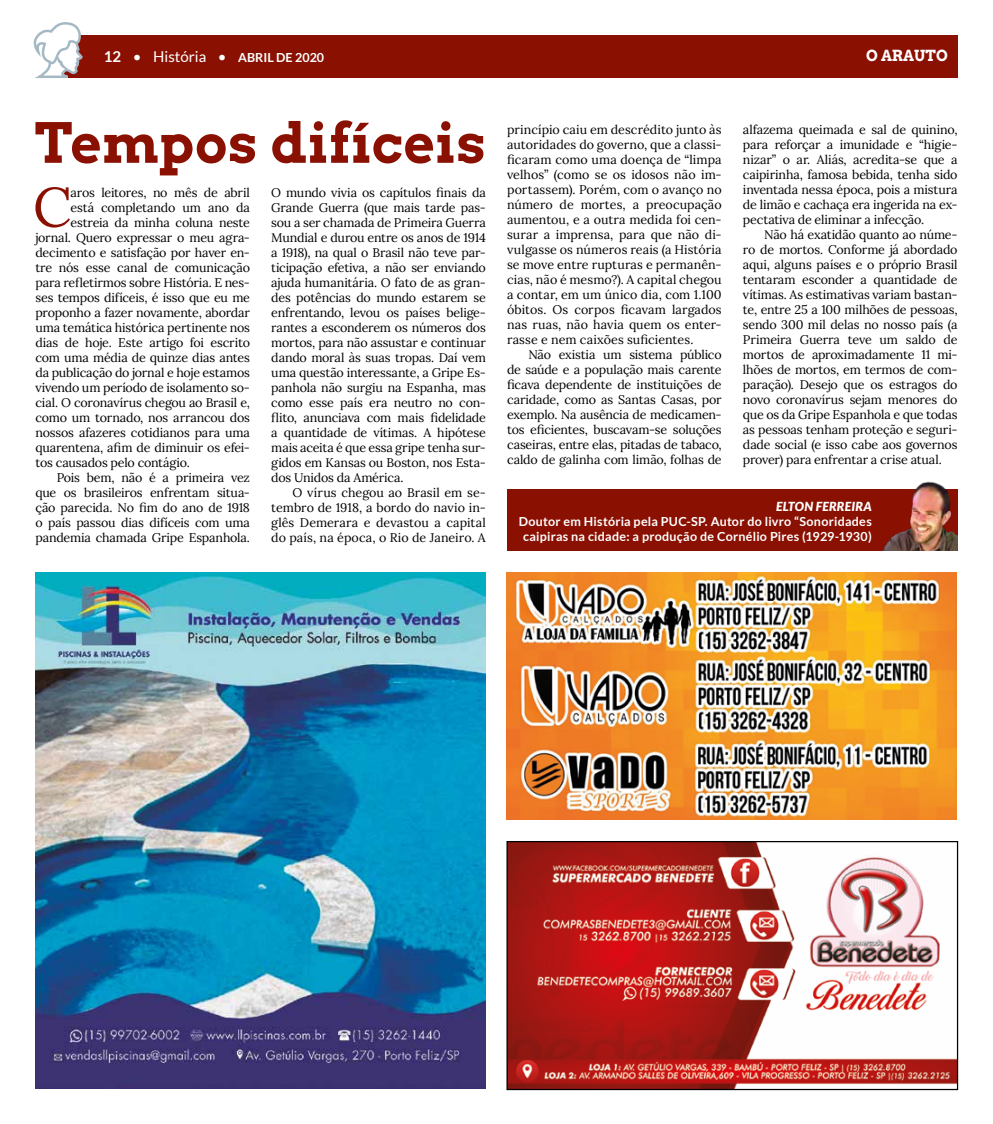
<style>
.page{position:relative;width:993px;height:1124px;background:#fff}
.page>*{position:absolute;margin:0;border:0;box-sizing:border-box;transform-origin:0 0}
.t1{font:55.38px "Lora";color:#8a1002}
.t2{font:700 55px "Arvo";letter-spacing:.01em;color:#8a1002}
.t3{font:700 15px "Arvo";color:#fff}
.t4{font:12.5px/15px "Lora";letter-spacing:-.015em;color:#000;text-align:justify}
.t5{font:700 12.5px/15px "Lato";letter-spacing:.02em;color:#fff;text-align:center}
.t6{font:700 12.5px "Lato";color:#fff}
.t7{font:italic 900 12.5px "Lato";letter-spacing:.015em;color:#fff}
.s1{font-size:15px}
.s2{font-weight:400;font-size:15px}
</style>
<div class="page">
<div style="left:57px;top:35px;width:900px;height:43px;background:#8a1002"></div>
<svg style="left:33px;top:22px;width:49px;height:56px"></svg>
<img style="left:508px;top:842px;width:447px;height:245px">
<div style="left:506px;top:840px;width:451px;height:249px;border:1px solid #000"></div>
<img style="left:35px;top:572px;width:450px;height:516px">
<img style="left:506px;top:572px;width:450px;height:247px">
<div style="left:507px;top:489px;width:450px;height:61px;background:#8a1002"></div>
<img style="left:883px;top:481px;width:73px;height:69px">
<p class="t6" style="left:104px;top:50px;width:222px"><span class="s1">12</span> <span class="s2">• História •</span> ABRIL DE 2020</p>
<p class="t3" style="left:865px;top:46px;width:83px">O ARAUTO</p>
<h2 class="t2" style="left:35px;top:108px;width:452px">Tempos difíceis</h2>
<h1 class="t1" style="left:33px;top:165px;width:40px">C</h1>
<p class="t4" style="left:70px;top:184px;width:181px">aros leitores, no mês de abril</p>
<p class="t4" style="left:271px;top:184px;width:216px">O mundo vivia os capítulos finais da Grande Guerra (que mais tarde pas&shy;sou a ser chamada de Primeira Guerra Mundial e durou entre os anos de 1914 a 1918), na qual o Brasil não teve par&shy;ticipação efetiva, a não ser enviando ajuda humanitária. O fato de as gran&shy;des potências do mundo estarem se enfrentando, levou os países belige&shy;rantes a esconderem os números dos mortos, para não assustar e continuar dando moral às suas tropas. Daí vem uma questão interessante, a Gripe Es&shy;panhola não surgiu na Espanha, mas como esse país era neutro no con&shy;flito, anunciava com mais fidelidade a quantidade de vítimas. A hipótese mais aceita é que essa gripe tenha sur&shy;gidos em Kansas ou Boston, nos Esta&shy;dos Unidos da América.</p>
<p class="t4" style="left:271px;top:484px;width:216px;text-indent:21px">O vírus chegou ao Brasil em se&shy;tembro de 1918, a bordo do navio in&shy;glês Demerara e devastou a capital do país, na época, o Rio de Janeiro. A</p>
<p class="t4" style="left:70px;top:199px;width:181px">está completando um ano da</p>
<p class="t4" style="left:70px;top:214px;width:181px">estreia da minha coluna neste</p>
<p class="t4" style="left:35px;top:229px;width:216px">jornal. Quero expressar o meu agra-</p>
<p class="t4" style="left:35px;top:244px;width:216px">decimento e satisfação por haver en-</p>
<p class="t4" style="left:35px;top:259px;width:216px">tre nós esse canal de comunicação</p>
<p class="t4" style="left:35px;top:274px;width:216px">para refletirmos sobre História. E nes-</p>
<p class="t4" style="left:35px;top:289px;width:216px">ses tempos difíceis, é isso que eu me</p>
<p class="t4" style="left:35px;top:304px;width:216px">proponho a fazer novamente, abordar</p>
<p class="t4" style="left:35px;top:319px;width:216px">uma temática histórica pertinente nos</p>
<p class="t4" style="left:35px;top:334px;width:216px">dias de hoje. Este artigo foi escrito</p>
<p class="t4" style="left:35px;top:349px;width:216px">com uma média de quinze dias antes</p>
<p class="t4" style="left:35px;top:364px;width:216px">da publicação do jornal e hoje estamos</p>
<p class="t4" style="left:35px;top:379px;width:216px">vivendo um período de isolamento so-</p>
<p class="t4" style="left:35px;top:394px;width:216px">cial. O coronavírus chegou ao Brasil e,</p>
<p class="t4" style="left:35px;top:409px;width:216px">como um tornado, nos arrancou dos</p>
<p class="t4" style="left:35px;top:424px;width:216px">nossos afazeres cotidianos para uma</p>
<p class="t4" style="left:35px;top:439px;width:216px">quarentena, afim de diminuir os efei-</p>
<p class="t4" style="left:35px;top:454px;width:156px">tos causados pelo contágio.</p>
<p class="t4" style="left:57px;top:469px;width:195px">Pois bem, não é a primeira vez</p>
<p class="t4" style="left:35px;top:484px;width:216px">que os brasileiros enfrentam situa-</p>
<p class="t4" style="left:35px;top:499px;width:216px">ção parecida. No fim do ano de 1918</p>
<p class="t4" style="left:35px;top:514px;width:216px">o país passou dias difíceis com uma</p>
<p class="t4" style="left:35px;top:529px;width:216px">pandemia chamada Gripe Espanhola.</p>
<p class="t4" style="left:507px;top:121px;width:216px">princípio caiu em descrédito junto às autoridades do governo, que a classi&shy;ficaram como uma doença de “limpa velhos” (como se os idosos não im&shy;portassem). Porém, com o avanço no número de mortes, a preocupação aumentou, e a outra medida foi cen&shy;surar a imprensa, para que não di&shy;vulgasse os números reais (a História se move entre rupturas e permanên&shy;cias, não é mesmo?). A capital chegou a contar, em um único dia, com 1.100 óbitos. Os corpos ficavam largados nas ruas, não havia quem os enter&shy;rasse e nem caixões suficientes.</p>
<p class="t4" style="left:507px;top:346px;width:216px;text-indent:21px">Não existia um sistema público de saúde e a população mais carente ficava dependente de instituições de caridade, como as Santas Casas, por exemplo. Na ausência de medicamen&shy;tos eficientes, buscavam-se soluções caseiras, entre elas, pitadas de tabaco, caldo de galinha com limão, folhas de</p>
<p class="t4" style="left:742px;top:121px;width:216px">alfazema queimada e sal de quinino, para reforçar a imunidade e “higie&shy;nizar” o ar. Aliás, acredita-se que a caipirinha, famosa bebida, tenha sido inventada nessa época, pois a mistura de limão e cachaça era ingerida na ex&shy;pectativa de eliminar a infecção.</p>
<p class="t4" style="left:742px;top:226px;width:216px;text-indent:21px">Não há exatidão quanto ao núme&shy;ro de mortos. Conforme já abordado aqui, alguns países e o próprio Brasil tentaram esconder a quantidade de vítimas. As estimativas variam bastan&shy;te, entre 25 a 100 milhões de pessoas, sendo 300 mil delas no nosso país (a Primeira Guerra teve um saldo de mortos de aproximadamente 11 mi&shy;lhões de mortos, em termos de com&shy;paração). Desejo que os estragos do novo coronavírus sejam menores do que os da Gripe Espanhola e que todas as pessoas tenham proteção e seguri&shy;dade social (e isso cabe aos governos prover) para enfrentar a crise atual.</p>
<p class="t7" style="left:775px;top:498px;width:97px">ELTON FERREIRA</p>
<p class="t5" style="left:518px;top:513px;width:354px">Doutor em História pela PUC-SP. Autor do livro “Sonoridades caipiras na cidade: a produção de Cornélio Pires (1929-1930)</p>
</div>
